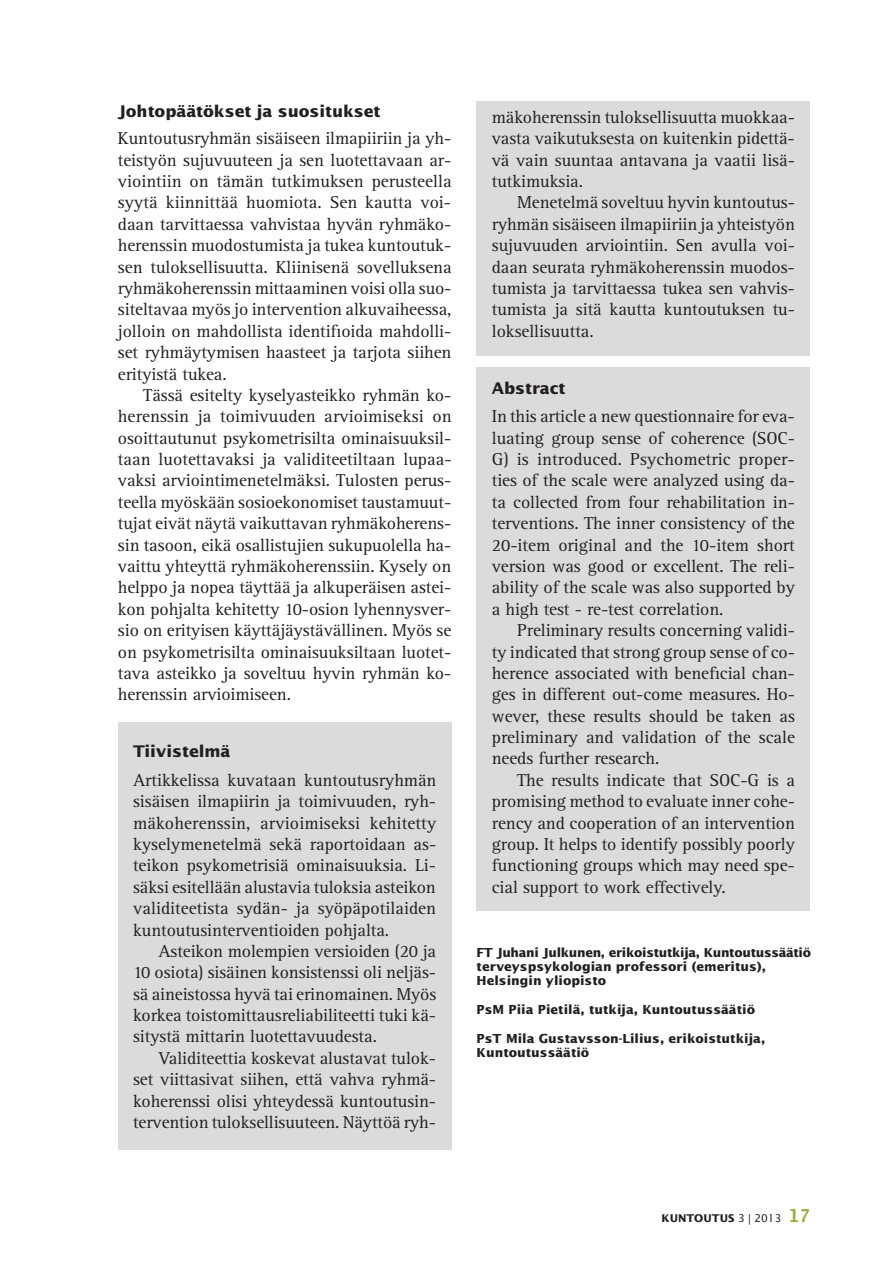
<style>
.page{position:relative;width:893px;height:1263px;background:#fff}
.page>*{position:absolute;margin:0;border:0;box-sizing:border-box;transform-origin:0 0}
.t1{font:17.85px/21.5px "Rotis Serif Std";letter-spacing:-.005em;color:#231f20;text-align:justify}
.t2{font:700 16.05px "Lucida Sans Std";letter-spacing:-.005em;color:#231f20}
.t3{font:700 12.45px/14.2px "Lucida Sans Std";color:#231f20}
.t4{font:700 10.65px "Lucida Sans Std";color:#231f20}
.s1{font-weight:400}
.s2{font-family:"Lucida Sans Typewriter Std";font-size:17.85px;color:#98ac3b}
</style>
<div class="page">
<div style="left:118px;top:722px;width:333px;height:428px;background:#dcdbdb"></div>
<div style="left:477px;top:101px;width:333px;height:254px;background:#dcdbdb"></div>
<div style="left:477px;top:367px;width:333px;height:544px;background:#dcdbdb"></div>
<p class="t2" style="left:118px;top:105px;width:264px">Johtopäätökset ja suositukset</p>
<p class="t1" style="left:118px;top:130px;width:335px">Kuntoutusryhmän sisäiseen ilmapiiriin ja yh&shy;teistyön sujuvuuteen ja sen luotettavaan ar&shy;viointiin on tämän tutkimuksen perusteella syytä kiinnittää huomiota. Sen kautta voi&shy;daan tarvittaessa vahvistaa hyvän ryhmäko&shy;herenssin muodostumista ja tukea kuntoutuk&shy;sen tuloksellisuutta. Kliinisenä sovelluksena ryhmäkoherenssin mittaaminen voisi olla suo&shy;siteltavaa myös jo intervention alkuvaiheessa, jolloin on mahdollista identifioida mahdolli&shy;set ryhmäytymisen haasteet ja tarjota siihen erityistä tukea.</p>
<p class="t1" style="left:118px;top:386px;width:335px;text-indent:25px">Tässä esitelty kyselyasteikko ryhmän ko&shy;herenssin ja toimivuuden arvioimiseksi on osoittautunut psykometrisilta ominaisuuksil&shy;taan luotettavaksi ja validiteetiltaan lupaa&shy;vaksi arviointimenetelmäksi. Tulosten perus&shy;teella myöskään sosioekonomiset taustamuut&shy;tujat eivät näytä vaikuttavan ryhmäkoherens&shy;sin tasoon, eikä osallistujien sukupuolella ha&shy;vaittu yhteyttä ryhmäkoherenssiin. Kysely on helppo ja nopea täyttää ja alkuperäisen astei&shy;kon pohjalta kehitetty 10-osion lyhennysver&shy;sio on erityisen käyttäjäystävällinen. Myös se on psykometrisilta ominaisuuksiltaan luotet&shy;tava asteikko ja soveltuu hyvin ryhmän ko&shy;herenssin arvioimiseen.</p>
<p class="t2" style="left:133px;top:745px;width:99px">Tiivistelmä</p>
<p class="t1" style="left:133px;top:771px;width:305px">Artikkelissa kuvataan kuntoutusryhmän sisäisen ilmapiirin ja toimivuuden, ryh&shy;mäkoherenssin, arvioimiseksi kehitetty kyselymenetelmä sekä raportoidaan as&shy;teikon psykometrisiä ominaisuuksia. Li&shy;säksi esitellään alustavia tuloksia asteikon validiteetista sydän- ja syöpäpotilaiden kuntoutusinterventioiden pohjalta.</p>
<p class="t1" style="left:133px;top:942px;width:305px;text-indent:25px">Asteikon molempien versioiden (20 ja 10 osiota) sisäinen konsistenssi oli neljäs&shy;sä aineistossa hyvä tai erinomainen. Myös korkea toistomittausreliabiliteetti tuki kä&shy;sitystä mittarin luotettavuudesta.</p>
<p class="t1" style="left:133px;top:1049px;width:305px;text-indent:25px">Validiteettia koskevat alustavat tulok&shy;set viittasivat siihen, että vahva ryhmä&shy;koherenssi olisi yhteydessä kuntoutusin&shy;tervention tuloksellisuuteen. Näyttöä ryh-</p>
<p class="t1" style="left:492px;top:108px;width:305px">mäkoherenssin tuloksellisuutta muokkaa&shy;vasta vaikutuksesta on kuitenkin pidettä&shy;vä vain suuntaa antavana ja vaatii lisä&shy;tutkimuksia.</p>
<p class="t1" style="left:492px;top:194px;width:305px;text-indent:25px">Menetelmä soveltuu hyvin kuntoutus&shy;ryhmän sisäiseen ilmapiiriin ja yhteistyön sujuvuuden arviointiin. Sen avulla voi&shy;daan seurata ryhmäkoherenssin muodos&shy;tumista ja tarvittaessa tukea sen vahvis&shy;tumista ja sitä kautta kuntoutuksen tu&shy;loksellisuutta.</p>
<p class="t2" style="left:492px;top:381px;width:75px">Abstract</p>
<p class="t1" style="left:492px;top:408px;width:305px">In this article a new questionnaire for eva&shy;luating group sense of coherence (SOC-G) is introduced. Psychometric proper&shy;ties of the scale were analyzed using da&shy;ta collected from four rehabilitation in&shy;terventions. The inner consistency of the 20-item original and the 10-item short version was good or excellent. The reli&shy;ability of the scale was also supported by a high test - re-test correlation.</p>
<p class="t1" style="left:492px;top:621px;width:305px;text-indent:25px">Preliminary results concerning validi&shy;ty indicated that strong group sense of co&shy;herence associated with beneficial chan&shy;ges in different out-come measures. Ho&shy;wever, these results should be taken as preliminary and validation of the scale needs further research.</p>
<p class="t1" style="left:492px;top:771px;width:305px;text-indent:25px">The results indicate that SOC-G is a promising method to evaluate inner cohe&shy;rency and cooperation of an intervention group. It helps to identify possibly poorly functioning groups which may need spe&shy;cial support to work effectively.</p>
<p class="t3" style="left:477px;top:946px;width:336px">FT Juhani Julkunen, erikoistutkija, Kuntoutussäätiö terveyspsykologian professori (emeritus),<br>Helsingin yliopisto</p>
<p class="t3" style="left:477px;top:1003px;width:280px">PsM Piia Pietilä, tutkija, Kuntoutussäätiö</p>
<p class="t3" style="left:477px;top:1032px;width:290px">PsT Mila Gustavsson-Lilius, erikoistutkija,<br>Kuntoutussäätiö</p>
<p class="t4" style="left:662px;top:1214px;width:150px">KUNTOUTUS <span class="s1">3 | 2013</span> <span class="s2">17</span></p>
</div>
